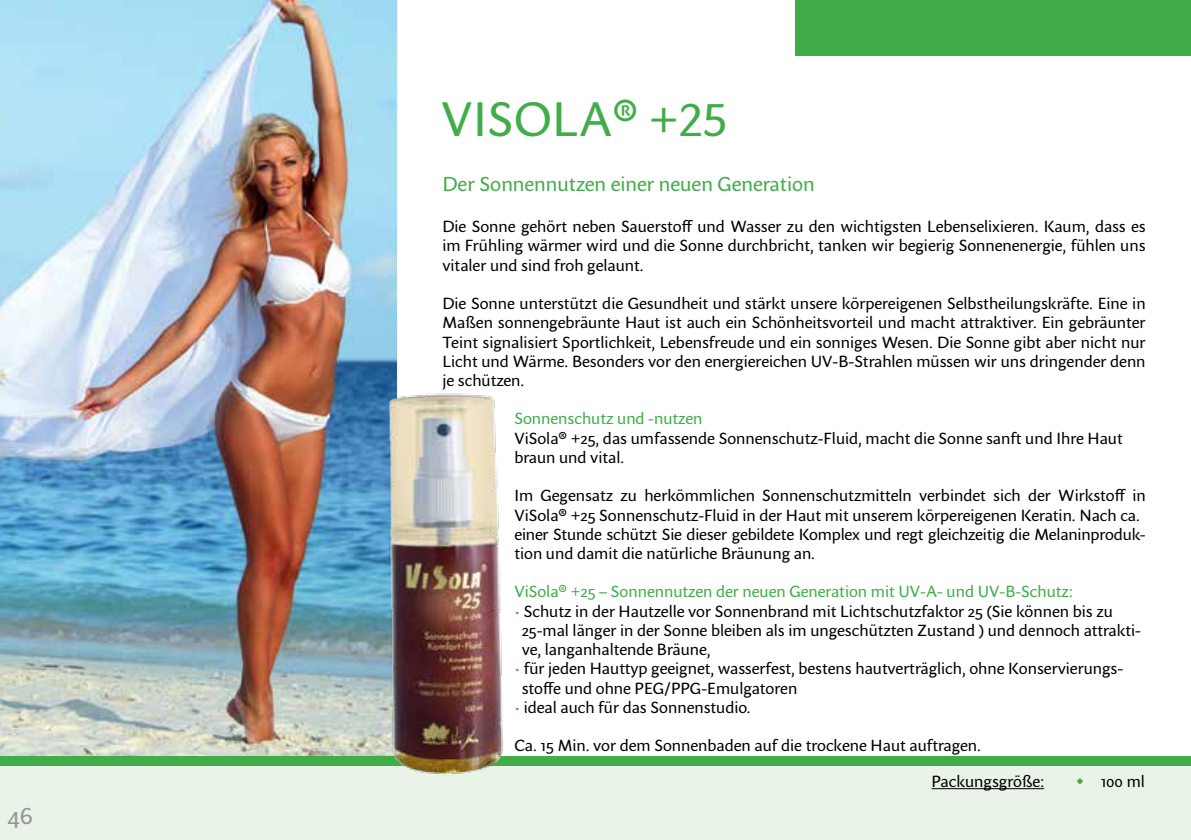
<style>
.page{position:relative;width:1191px;height:840px;background:#fff}
.page>*{position:absolute;margin:0;border:0;box-sizing:border-box;transform-origin:0 0}
.t1{font:48px "Sharik Sans";color:#41ad49}
.t2{font:24px "Sharik Sans";color:#939598}
.t3{font:20px "Sharik Sans";color:#41ad49}
.t4{font:16px/19.2px "Sharik Sans";color:#000}
.t5{font:16px "Sharik Sans";color:#41ad49}
.s1{color:#41ad49}
</style>
<div class="page">
<div style="left:0;top:757px;width:1191px;height:82px;background:#eaf3e7"></div>
<div style="left:795px;top:0;width:396px;height:56px;background:#41ad49"></div>
<div style="left:0;top:755px;width:1191px;height:9px;background:#41ad49"></div>
<img style="left:0;top:0;width:397px;height:755px">
<img style="left:374px;top:388px;width:138px;height:386px">
<hr style="left:931px;top:787px;width:113px;height:1px;background:#000">
<h2 class="t2" style="left:8px;top:798px;width:27px">46</h2>
<h1 class="t1" style="left:441px;top:85px;width:106px">ViSola</h1>
<h1 class="t1" style="left:612px;top:85px;width:116px">® +25</h1>
<p class="t3" style="left:442px;top:170px;width:374px">Der Sonnennutzen einer neuen Generation</p>
<p class="t4" style="left:442px;top:216px;width:705px;text-align:justify">Die Sonne gehört neben Sauerstoff und Wasser zu den wichtigsten Lebenselixieren. Kaum, dass es im Frühling wärmer wird und die Sonne durchbricht, tanken wir begierig Sonnenenergie, fühlen uns vitaler und sind froh gelaunt.</p>
<p class="t4" style="left:442px;top:293px;width:705px;text-align:justify">Die Sonne unterstützt die Gesundheit und stärkt unsere körpereigenen Selbstheilungskräfte. Eine in Maßen sonnengebräunte Haut ist auch ein Schönheitsvorteil und macht attraktiver. Ein gebräunter Teint signalisiert Sportlichkeit, Lebensfreude und ein sonniges Wesen. Die Sonne gibt aber nicht nur Licht und Wärme. Besonders vor den energiereichen UV-B-Strahlen müssen wir uns dringender denn je schützen.</p>
<p class="t5" style="left:514px;top:407px;width:189px">Sonnenschutz und -nutzen</p>
<p class="t4" style="left:514px;top:428px;width:610px">ViSola® +25, das umfassende Sonnenschutz-Fluid, macht die Sonne sanft und Ihre Haut braun und vital.</p>
<p class="t4" style="left:514px;top:485px;width:633px">Im Gegensatz zu herkömmlichen Sonnenschutzmitteln verbindet sich der Wirkstoff in ViSola® +25 Sonnenschutz-Fluid in der Haut mit unserem körpereigenen Keratin. Nach ca. einer Stunde schützt Sie dieser gebildete Komplex und regt gleichzeitig die Melaninproduk&shy;tion und damit die natürliche Bräunung an.</p>
<p class="t5" style="left:514px;top:580px;width:560px">ViSola® +25 – Sonnennutzen der neuen Generation mit UV-A- und UV-B-Schutz:</p>
<p class="t4" style="left:522px;top:600px;width:620px;text-indent:-7px"><span class="s1">•</span> Schutz in der Hautzelle vor Sonnenbrand mit Lichtschutzfaktor 25 (Sie können bis zu<br>25-mal länger in der Sonne bleiben als im ungeschützten Zustand ) und dennoch attrakti&shy;ve, langanhaltende Bräune,</p>
<p class="t4" style="left:522px;top:658px;width:603px;text-indent:-7px"><span class="s1">•</span> für jeden Hauttyp geeignet, wasserfest, bestens hautverträglich, ohne Konservierungs&shy;stoffe und ohne PEG/PPG-Emulgatoren</p>
<p class="t4" style="left:514px;top:696px;width:238px"><span class="s1">•</span> ideal auch für das Sonnenstudio.</p>
<p class="t4" style="left:514px;top:735px;width:468px">Ca. 15 Min. vor dem Sonnenbaden auf die trockene Haut auftragen.</p>
<p class="t4" style="left:931px;top:771px;width:114px">Packungsgröße:</p>
<p class="t4" style="left:1100px;top:771px;width:46px">100 ml</p>
</div>
